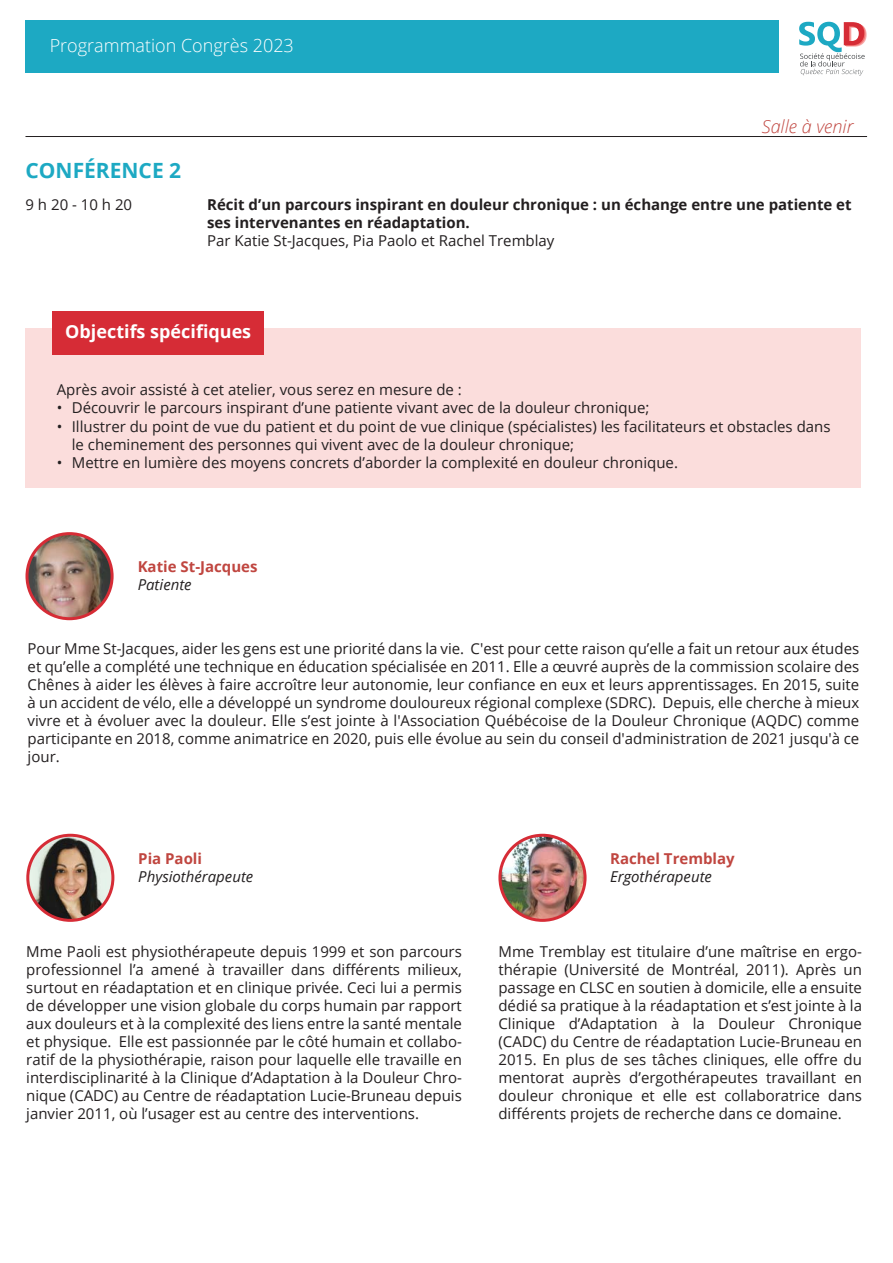
<style>
.page{position:relative;width:893px;height:1263px;background:#fff}
.page>*{position:absolute;margin:0;border:0;box-sizing:border-box;transform-origin:0 0}
.t1{font:700 21px "Open Sans";color:#1da9c3}
.t2{font:300 18px "Open Sans";color:#fff}
.t3{font:700 18px "Open Sans";color:#fff}
.t4{font:italic 300 18px "Open Sans";color:#c04640}
.t5{font:15px/18px "Open Sans";color:#231f20;text-align:justify}
.t6{font:700 15px/18px "Open Sans";color:#231f20}
.t7{font:italic 15px "Open Sans";color:#231f20}
.t8{font:700 15px "Open Sans";color:#c04640}
</style>
<div class="page">
<hr style="left:26px;top:136px;width:841px;height:1px;background:#231f20">
<div style="left:26px;top:328px;width:835px;height:160px;background:#fbdddc"></div>
<div style="left:52px;top:311px;width:212px;height:43px;background:#d62c36"></div>
<img style="left:28px;top:534px;width:84px;height:84px;border-radius:41px">
<div style="left:25px;top:532px;width:89px;height:88px;border:3px solid #d62c36;border-radius:50%"></div>
<img style="left:500px;top:836px;width:85px;height:84px;border-radius:42px">
<div style="left:498px;top:834px;width:89px;height:88px;border:3px solid #d62c36;border-radius:50%"></div>
<img style="left:28px;top:836px;width:84px;height:84px;border-radius:42px">
<div style="left:26px;top:834px;width:88px;height:88px;border:3px solid #d62c36;border-radius:50%"></div>
<div style="left:26px;top:21px;width:753px;height:52px;background:#1da9c3"></div>
<svg style="left:799px;top:22px;width:68px;height:54px"></svg>
<p class="t2" style="left:50px;top:33px;width:246px">Programmation Congrès 2023</p>
<h1 class="t1" style="left:25px;top:155px;width:157px">CONFÉRENCE 2</h1>
<p class="t4" style="left:762px;top:113px;width:93px">Salle à venir</p>
<p class="t5" style="left:26px;top:196px;width:108px">9 h 20 - 10 h 20</p>
<p class="t6" style="left:207px;top:196px;width:646px">Récit d’un parcours inspirant en douleur chronique : un échange entre une patiente et ses intervenantes en réadaptation.</p>
<p class="t5" style="left:207px;top:232px;width:349px">Par Katie St-Jacques, Pia Paolo et Rachel Tremblay</p>
<p class="t3" style="left:65px;top:318px;width:187px">Objectifs spécifiques</p>
<p class="t5" style="left:57px;top:381px;width:407px">Après avoir assisté à cet atelier, vous serez en mesure de :</p>
<p class="t5" style="left:57px;top:399px;width:594px">• Découvrir le parcours inspirant d’une patiente vivant avec de la douleur chronique;</p>
<p class="t5" style="left:72px;top:417px;width:760px;text-indent:-15px">• Illustrer du point de vue du patient et du point de vue clinique (spécialistes) les facilitateurs et obstacles dans le cheminement des personnes qui vivent avec de la douleur chronique;</p>
<p class="t5" style="left:57px;top:453px;width:623px">• Mettre en lumière des moyens concrets d’aborder la complexité en douleur chronique.</p>
<p class="t8" style="left:138px;top:555px;width:121px">Katie St-Jacques</p>
<p class="t7" style="left:138px;top:573px;width:55px">Patiente</p>
<p class="t5" style="left:28px;top:639px;width:833px">Pour Mme St-Jacques, aider les gens est une priorité dans la vie. C'est pour cette raison qu’elle a fait un retour aux études et qu’elle a complété une technique en éducation spécialisée en 2011. Elle a œuvré auprès de la commission scolaire des Chênes à aider les élèves à faire accroître leur autonomie, leur confiance en eux et leurs apprentissages. En 2015, suite à un accident de vélo, elle a développé un syndrome douloureux régional complexe (SDRC). Depuis, elle cherche à mieux vivre et à évoluer avec la douleur. Elle s’est jointe à l'Association Québécoise de la Douleur Chronique (AQDC) comme participante en 2018, comme animatrice en 2020, puis elle évolue au sein du conseil d'administration de 2021 jusqu'à ce jour.</p>
<p class="t8" style="left:138px;top:848px;width:65px">Pia Paoli</p>
<p class="t7" style="left:138px;top:866px;width:117px">Physiothérapeute</p>
<p class="t5" style="left:26px;top:942px;width:437px">Mme Paoli est physiothérapeute depuis 1999 et son parcours professionnel l’a amené à travailler dans différents milieux, surtout en réadaptation et en clinique privée. Ceci lui a permis de développer une vision globale du corps humain par rapport aux douleurs et à la complexité des liens entre la santé mentale et physique. Elle est passionnée par le côté humain et collabo&shy;ratif de la physiothérapie, raison pour laquelle elle travaille en interdisciplinarité à la Clinique d’Adaptation à la Douleur Chro&shy;nique (CADC) au Centre de réadaptation Lucie-Bruneau depuis janvier 2011, où l’usager est au centre des interventions.</p>
<p class="t8" style="left:610px;top:848px;width:126px">Rachel Tremblay</p>
<p class="t7" style="left:610px;top:866px;width:103px">Ergothérapeute</p>
<p class="t5" style="left:498px;top:942px;width:365px">Mme Tremblay est titulaire d’une maîtrise en ergo&shy;thérapie (Université de Montréal, 2011). Après un passage en CLSC en soutien à domicile, elle a ensuite dédié sa pratique à la réadaptation et s’est jointe à la Clinique d’Adaptation à la Douleur Chronique (CADC) du Centre de réadaptation Lucie-Bruneau en 2015. En plus de ses tâches cliniques, elle offre du mentorat auprès d’ergothérapeutes travaillant en douleur chronique et elle est collaboratrice dans différents projets de recherche dans ce domaine.</p>
</div>
